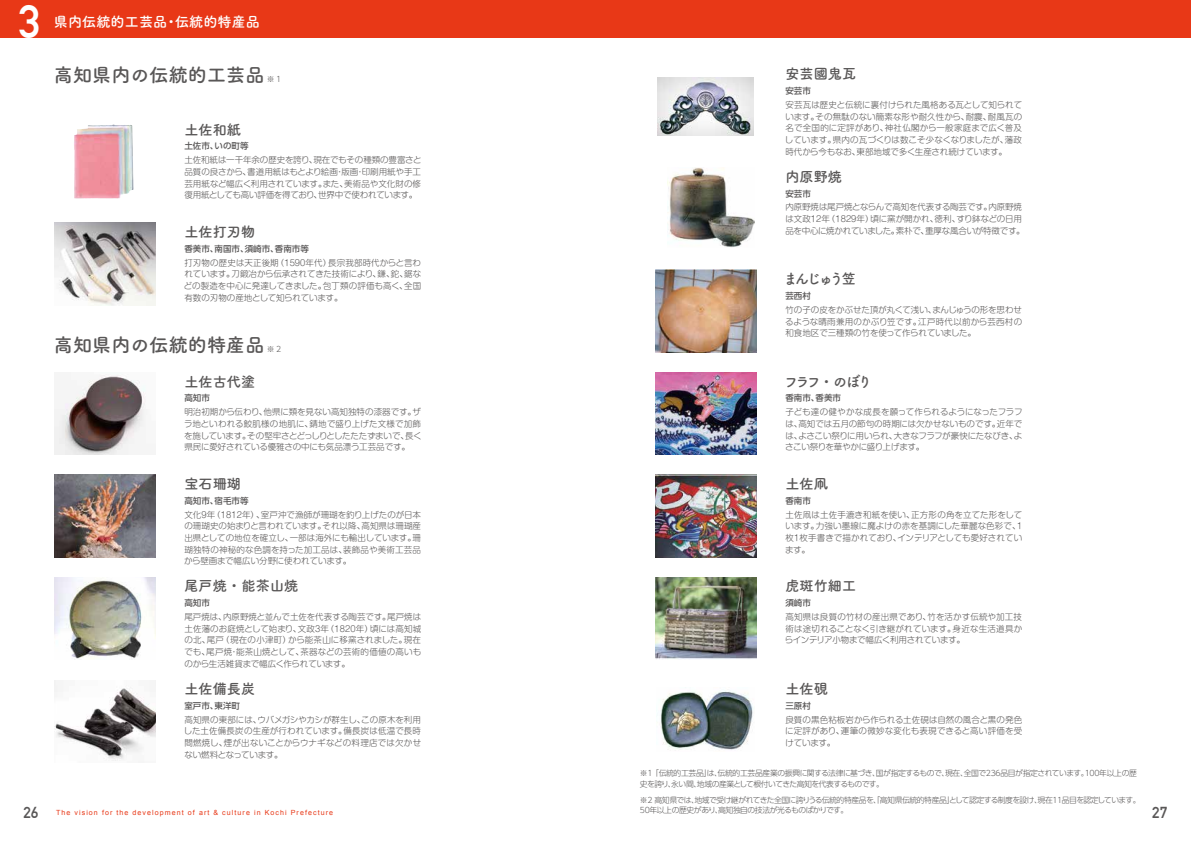
<style>
.page{position:relative;width:1191px;height:842px;background:#fff}
.page>*{position:absolute;margin:0;border:0;box-sizing:border-box;transform-origin:0 0}
.t1{font:700 46px "DIN Alternate";color:#fff}
.t2{font:19.1px "Tsuku A Rd Gothic Std B";color:#595757}
.t3{font:700 15.6px "DIN Alternate";color:#595757}
.t4{font:14.2px "Tsuku A Rd Gothic Std B";color:#595757}
.t5{font:14.2px "Tsuku A Rd Gothic Std B";color:#fff}
.t6{font:300 8.5px/11.7px "Shin M Go Pro";letter-spacing:-.01em;color:#595757;text-align:justify}
.t7{font:500 8.5px "UD Shin Go Pro";color:#595757}
.t8{font:300 7.8px/11.3px "UD Shin Go Pro";letter-spacing:-.05em;color:#595757}
.t9{font:7.1px "Arial";letter-spacing:.15em;color:#e83817}
.s1{font-family:"DIN Alternate";font-weight:700;font-size:15.6px;color:#595757}
</style>
<div class="page">
<div style="left:0;top:0;width:1191px;height:37px;background:#e83817"></div>
<img style="left:74px;top:125px;width:38px;height:46px">
<img style="left:657px;top:77px;width:96px;height:59px">
<img style="left:54px;top:223px;width:101px;height:82px">
<img style="left:667px;top:167px;width:87px;height:80px">
<img style="left:54px;top:375px;width:92px;height:80px">
<img style="left:655px;top:270px;width:101px;height:83px">
<img style="left:54px;top:475px;width:101px;height:82px">
<img style="left:655px;top:372px;width:101px;height:83px">
<img style="left:54px;top:577px;width:101px;height:82px">
<img style="left:54px;top:680px;width:101px;height:81px">
<img style="left:655px;top:577px;width:101px;height:82px">
<img style="left:661px;top:691px;width:92px;height:59px">
<img style="left:655px;top:476px;width:101px;height:82px">
<h1 class="t1" style="left:19px;top:-13px;width:24px">3</h1>
<h3 class="t5" style="left:54px;top:11px;width:208px">県内伝統的工芸品・伝統的特産品</h3>
<h2 class="t2" style="left:54px;top:60px;width:212px">高知県内の伝統的工芸品</h2>
<p class="t8" style="left:267px;top:73px;width:16px">※1</p>
<h3 class="t4" style="left:184px;top:118px;width:58px">土佐和紙</h3>
<p class="t7" style="left:184px;top:139px;width:66px">土佐市、いの町等</p>
<p class="t6" style="left:184px;top:153px;width:239px">土佐和紙は一千年余の歴史を誇り、現在でもその種類の豊富さと品質の良さから、書道用紙はもとより絵画・版画・印刷用紙や手工芸用紙など幅広く利用されています。また、美術品や文化財の修復用紙としても高い評価を得ており、世界中で使われています。</p>
<h3 class="t4" style="left:184px;top:221px;width:72px">土佐打刃物</h3>
<p class="t7" style="left:184px;top:242px;width:126px">香美市、南国市、須崎市、香南市等</p>
<p class="t6" style="left:184px;top:256px;width:239px">打刃物の歴史は天正後期（1590年代）長宗我部時代からと言われています。刀鍛冶から伝承されてきた技術により、鎌、鉈、鋸などの製造を中心に発達してきました。包丁類の評価も高く、全国有数の刃物の産地として知られています。</p>
<h2 class="t2" style="left:54px;top:330px;width:212px">高知県内の伝統的特産品</h2>
<p class="t8" style="left:267px;top:343px;width:16px">※2</p>
<h3 class="t4" style="left:184px;top:370px;width:72px">土佐古代塗</h3>
<p class="t7" style="left:184px;top:391px;width:27px">高知市</p>
<p class="t6" style="left:184px;top:405px;width:239px">明治初期から伝わり、他県に類を見ない高知独特の漆器です。ザラ地といわれる鮫肌様の地肌に、錆地で盛り上げた文様で加飾を施しています。その堅牢さとどっしりとしたたたずまいで、長く県民に愛好されている優雅さの中にも気品漂う工芸品です。</p>
<h3 class="t4" style="left:184px;top:473px;width:58px">宝石珊瑚</h3>
<p class="t7" style="left:184px;top:494px;width:66px">高知市、宿毛市等</p>
<p class="t6" style="left:184px;top:508px;width:238px">文化9年（1812年）、室戸沖で漁師が珊瑚を釣り上げたのが日本の珊瑚史の始まりと言われています。それ以降、高知県は珊瑚産出県としての地位を確立し、一部は海外にも輸出しています。珊瑚独特の神秘的な色調を持った加工品は、装飾品や美術工芸品から壁画まで幅広い分野に使われています。</p>
<h3 class="t4" style="left:785px;top:63px;width:72px">安芸國鬼瓦</h3>
<p class="t7" style="left:785px;top:84px;width:27px">安芸市</p>
<p class="t6" style="left:785px;top:98px;width:239px">安芸瓦は歴史と伝統に裏付けられた風格ある瓦として知られています。その無駄のない簡素な形や耐久性から、耐震、耐風瓦の名で全国的に定評があり、神社仏閣から一般家庭まで広く普及しています。県内の瓦づくりは数こそ少なくなりましたが、藩政時代から今もなお、東部地域で多く生産され続けています。</p>
<h3 class="t4" style="left:785px;top:165px;width:58px">内原野焼</h3>
<p class="t7" style="left:785px;top:186px;width:27px">安芸市</p>
<p class="t6" style="left:785px;top:200px;width:241px;text-align:left">内原野焼は尾戸焼とならんで高知を代表する陶芸です。内原野焼は文政12年（1829年）頃に窯が開かれ、徳利、すり鉢などの日用品を中心に焼かれていました。素朴で、重厚な風合いが特徴です。</p>
<h3 class="t4" style="left:783px;top:268px;width:74px">まんじゅう笠</h3>
<p class="t7" style="left:785px;top:289px;width:27px">芸西村</p>
<p class="t6" style="left:785px;top:303px;width:238px">竹の子の皮をかぶせた頂が丸くて浅い、まんじゅうの形を思わせるような晴雨兼用のかぶり笠です。江戸時代以前から芸西村の和食地区で三種類の竹を使って作られていました。</p>
<h3 class="t4" style="left:784px;top:370px;width:89px">フラフ・のぼり</h3>
<p class="t7" style="left:785px;top:391px;width:57px">香南市、香美市</p>
<p class="t6" style="left:785px;top:405px;width:239px">子ども達の健やかな成長を願って作られるようになったフラフは、高知では五月の節句の時期には欠かせないものです。近年では、よさこい祭りに用いられ、大きなフラフが豪快にたなびき、よさこい祭りを華やかに盛り上げます。</p>
<h3 class="t4" style="left:785px;top:473px;width:44px">土佐凧</h3>
<p class="t7" style="left:785px;top:494px;width:27px">香南市</p>
<p class="t6" style="left:785px;top:508px;width:239px">土佐凧は土佐手漉き和紙を使い、正方形の角を立てた形をしています。力強い墨線に魔よけの赤を基調にした華麗な色彩で、1枚1枚手書きで描かれており、インテリアとしても愛好されています。</p>
<h3 class="t4" style="left:184px;top:575px;width:115px">尾戸焼・能茶山焼</h3>
<p class="t7" style="left:184px;top:596px;width:27px">高知市</p>
<p class="t6" style="left:184px;top:610px;width:238px">尾戸焼は、内原野焼と並んで土佐を代表する陶芸です。尾戸焼は土佐藩のお庭焼として始まり、文政3年（1820年）頃には高知城の北、尾戸（現在の小津町）から能茶山に移窯されました。現在でも、尾戸焼・能茶山焼として、茶器などの芸術的価値の高いものから生活雑貨まで幅広く作られています。</p>
<h3 class="t4" style="left:785px;top:575px;width:72px">虎斑竹細工</h3>
<p class="t7" style="left:785px;top:596px;width:27px">須崎市</p>
<p class="t6" style="left:785px;top:610px;width:239px">高知県は良質の竹材の産出県であり、竹を活かす伝統や加工技術は途切れることなく引き継がれています。身近な生活道具からインテリア小物まで幅広く利用されています。</p>
<h3 class="t4" style="left:785px;top:677px;width:44px">土佐硯</h3>
<p class="t7" style="left:785px;top:698px;width:27px">三原村</p>
<p class="t6" style="left:785px;top:712px;width:238px">良質の黒色粘板岩から作られる土佐硯は自然の風合と黒の発色に定評があり、運筆の微妙な変化も表現できると高い評価を受けています。</p>
<p class="t8" style="left:640px;top:767px;width:498px">※1「伝統的工芸品」は、伝統的工芸品産業の振興に関する法律に基づき、国が指定するもので、現在、全国で236品目が指定されています。100年以上の歴史を誇り、永い間、地域の産業として根付いてきた高知を代表するものです。</p>
<p class="t8" style="left:640px;top:794px;width:502px;line-height:10.6px">※2 高知県では、地域で受け継がれてきた全国に誇りうる伝統的特産品を、「高知県伝統的特産品」として認定する制度を設け、現在11品目を認定しています。<br>50年以上の歴史があり、高知独自の技法が光るものばかりです。</p>
<h3 class="t4" style="left:184px;top:677px;width:72px">土佐備長炭</h3>
<p class="t7" style="left:184px;top:698px;width:57px">室戸市、東洋町</p>
<p class="t6" style="left:184px;top:712px;width:239px">高知県の東部には、ウバメガシやカシが群生し、この原木を利用した土佐備長炭の生産が行われています。備長炭は低温で長時間燃焼し、煙が出ないことからウナギなどの料理店では欠かせない燃料となっています。</p>
<p class="t9" style="left:23px;top:807px;width:311px"><span class="s1">26</span> The vision for the development of art &amp; culture in Kochi Prefecture</p>
<h3 class="t3" style="left:1152px;top:801px;width:16px">27</h3>
</div>
